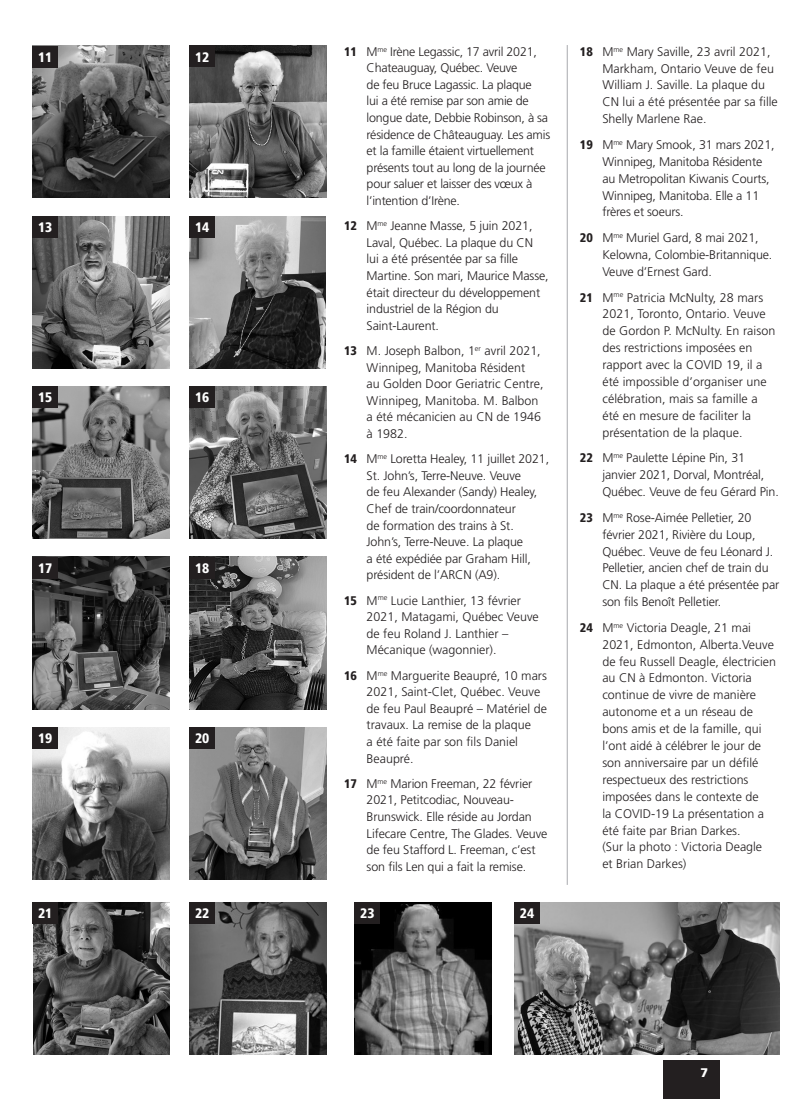
<style>
.page{position:relative;width:810px;height:1099px;background:#fff}
.page>*{position:absolute;margin:0;border:0;box-sizing:border-box;transform-origin:0 0}
.Photo_number{font:900 condensed 13.75px "Frutiger LT Std";color:#fff}
.Group_of_Photo_capti{font:300 12.5px/16.9px "Frutiger LT Std";letter-spacing:-.01em;color:#231f20}
.t1{font:900 12.5px "Frutiger LT Std";color:#fff}
.s1{font-weight:900;font-stretch:condensed}
</style>
<div class="page">
<div style="left:663px;top:1060px;width:57px;height:38px;background:#231f20"></div>
<img style="left:32px;top:46px;width:138px;height:152px">
<div style="left:32px;top:46px;width:26px;height:21px;background:#231f20"></div>
<img style="left:189px;top:46px;width:137px;height:152px">
<div style="left:189px;top:46px;width:26px;height:21px;background:#231f20"></div>
<img style="left:32px;top:216px;width:138px;height:152px">
<div style="left:32px;top:216px;width:26px;height:22px;background:#231f20"></div>
<img style="left:189px;top:216px;width:136px;height:152px">
<div style="left:189px;top:216px;width:26px;height:22px;background:#231f20"></div>
<img style="left:32px;top:386px;width:138px;height:152px">
<div style="left:32px;top:386px;width:26px;height:22px;background:#231f20"></div>
<img style="left:189px;top:386px;width:138px;height:152px">
<div style="left:189px;top:386px;width:26px;height:22px;background:#231f20"></div>
<img style="left:32px;top:556px;width:138px;height:152px">
<div style="left:32px;top:556px;width:26px;height:22px;background:#231f20"></div>
<img style="left:189px;top:556px;width:138px;height:152px">
<div style="left:189px;top:556px;width:26px;height:22px;background:#231f20"></div>
<img style="left:32px;top:727px;width:138px;height:152px">
<div style="left:32px;top:727px;width:26px;height:21px;background:#231f20"></div>
<img style="left:189px;top:727px;width:138px;height:152px">
<div style="left:189px;top:727px;width:26px;height:21px;background:#231f20"></div>
<img style="left:33px;top:902px;width:137px;height:152px">
<div style="left:32px;top:902px;width:26px;height:21px;background:#231f20"></div>
<img style="left:189px;top:902px;width:138px;height:152px">
<div style="left:189px;top:902px;width:26px;height:21px;background:#231f20"></div>
<img style="left:355px;top:902px;width:137px;height:152px">
<div style="left:355px;top:902px;width:25px;height:21px;background:#231f20"></div>
<img style="left:514px;top:902px;width:265px;height:152px">
<div style="left:514px;top:902px;width:26px;height:21px;background:#231f20"></div>
<hr style="left:567px;top:45px;width:1px;height:839px;background:#a8a9ad">
<p class="Photo_number" style="left:38px;top:49px;width:16px">11</p>
<p class="Photo_number" style="left:195px;top:49px;width:16px">12</p>
<p class="Photo_number" style="left:38px;top:219px;width:16px">13</p>
<p class="Photo_number" style="left:195px;top:219px;width:16px">14</p>
<p class="Photo_number" style="left:38px;top:389px;width:16px">15</p>
<p class="Photo_number" style="left:195px;top:389px;width:16px">16</p>
<p class="Photo_number" style="left:38px;top:559px;width:16px">17</p>
<p class="Photo_number" style="left:195px;top:559px;width:16px">18</p>
<p class="Photo_number" style="left:38px;top:730px;width:16px">19</p>
<p class="Photo_number" style="left:195px;top:730px;width:16px">20</p>
<p class="Group_of_Photo_capti" style="left:367px;top:43px;width:185px;line-height:16.5px;text-indent:-22px"><span class="s1">11</span> M<sup>me</sup> Irène Legassic, 17 avril 2021,<br>Chateauguay, Québec. Veuve<br>de feu Bruce Lagassic. La plaque<br>lui a été remise par son amie de longue date, Debbie Robinson, à sa résidence de Châteauguay. Les amis et la famille étaient virtuellement présents tout au long de la journée pour saluer et laisser des vœux à l’intention d’Irène.</p>
<p class="Group_of_Photo_capti" style="left:367px;top:218px;width:184px;line-height:16.5px;text-indent:-22px"><span class="s1">12</span> M<sup>me</sup> Jeanne Masse, 5 juin 2021,<br>Laval, Québec. La plaque du CN<br>lui a été présentée par sa fille<br>Martine. Son mari, Maurice Masse, était directeur du développement industriel de la Région du<br>Saint-Laurent.</p>
<p class="Group_of_Photo_capti" style="left:367px;top:342px;width:178px;line-height:16.5px;text-indent:-22px"><span class="s1">13</span> M. Joseph Balbon, 1<sup>er</sup> avril 2021,<br>Winnipeg, Manitoba Résident<br>au Golden Door Geriatric Centre,<br>Winnipeg, Manitoba. M. Balbon a été mécanicien au CN de 1946 à 1982.</p>
<p class="Group_of_Photo_capti" style="left:367px;top:450px;width:184px;line-height:16.5px;text-indent:-22px"><span class="s1">14</span> M<sup>me</sup> Loretta Healey, 11 juillet 2021,<br>St. John’s, Terre-Neuve. Veuve<br>de feu Alexander (Sandy) Healey,<br>Chef de train/coordonnateur<br>de formation des trains à St.<br>John’s, Terre-Neuve. La plaque<br>a été expédiée par Graham Hill, président de l’ARCN (A9).</p>
<p class="Group_of_Photo_capti" style="left:367px;top:592px;width:174px;line-height:16.5px;text-indent:-22px"><span class="s1">15</span> M<sup>me</sup> Lucie Lanthier, 13 février<br>2021, Matagami, Québec Veuve de feu Roland J. Lanthier –<br>Mécanique (wagonnier).</p>
<p class="Group_of_Photo_capti" style="left:367px;top:667px;width:182px;line-height:16.5px;text-indent:-22px"><span class="s1">16</span> M<sup>me</sup> Marguerite Beaupré, 10 mars<br>2021, Saint-Clet, Québec. Veuve de feu Paul Beaupré – Matériel de travaux. La remise de la plaque<br>a été faite par son fils Daniel<br>Beaupré.</p>
<p class="Group_of_Photo_capti" style="left:367px;top:775px;width:182px;text-indent:-22px"><span class="s1">17</span> M<sup>me</sup> Marion Freeman, 22 février<br>2021, Petitcodiac, Nouveau-<br>Brunswick. Elle réside au Jordan<br>Lifecare Centre, The Glades. Veuve de feu Stafford L. Freeman, c’est son fils Len qui a fait la remise.</p>
<p class="Photo_number" style="left:38px;top:904px;width:16px">21</p>
<p class="Photo_number" style="left:195px;top:904px;width:16px">22</p>
<p class="Photo_number" style="left:360px;top:904px;width:16px">23</p>
<p class="Photo_number" style="left:520px;top:904px;width:16px">24</p>
<p class="Group_of_Photo_capti" style="left:602px;top:43px;width:177px;text-indent:-22px"><span class="s1">18</span> M<sup>me</sup> Mary Saville, 23 avril 2021,<br>Markham, Ontario Veuve de feu<br>William J. Saville. La plaque du<br>CN lui a été présentée par sa fille<br>Shelly Marlene Rae.</p>
<p class="Group_of_Photo_capti" style="left:602px;top:136px;width:174px;text-indent:-22px"><span class="s1">19</span> M<sup>me</sup> Mary Smook, 31 mars 2021,<br>Winnipeg, Manitoba Résidente au Metropolitan Kiwanis Courts,<br>Winnipeg, Manitoba. Elle a 11 frères et soeurs.</p>
<p class="Group_of_Photo_capti" style="left:602px;top:229px;width:172px;text-indent:-22px"><span class="s1">20</span> M<sup>me</sup> Muriel Gard, 8 mai 2021,<br>Kelowna, Colombie-Britannique.<br>Veuve d’Ernest Gard.</p>
<p class="Group_of_Photo_capti" style="left:602px;top:289px;width:174px;text-indent:-22px"><span class="s1">21</span> M<sup>me</sup> Patricia McNulty, 28 mars<br>2021, Toronto, Ontario. Veuve de Gordon P. McNulty. En raison des restrictions imposées en rapport avec la COVID 19, il a été impossible d’organiser une célébration, mais sa famille a été en mesure de faciliter la présentation de la plaque.</p>
<p class="Group_of_Photo_capti" style="left:602px;top:449px;width:178px;text-indent:-22px"><span class="s1">22</span> M<sup>me</sup> Paulette Lépine Pin, 31 janvier 2021, Dorval, Montréal,<br>Québec. Veuve de feu Gérard Pin.</p>
<p class="Group_of_Photo_capti" style="left:602px;top:509px;width:178px;text-indent:-22px"><span class="s1">23</span> M<sup>me</sup> Rose-Aimée Pelletier, 20 février 2021, Rivière du Loup,<br>Québec. Veuve de feu Léonard J.<br>Pelletier, ancien chef de train du<br>CN. La plaque a été présentée par son fils Benoît Pelletier.</p>
<p class="Group_of_Photo_capti" style="left:602px;top:619px;width:175px;text-indent:-22px"><span class="s1">24</span> M<sup>me</sup> Victoria Deagle, 21 mai<br>2021, Edmonton, Alberta.Veuve de feu Russell Deagle, électricien au CN à Edmonton. Victoria continue de vivre de manière autonome et a un réseau de bons amis et de la famille, qui l’ont aidé à célébrer le jour de son anniversaire par un défilé respectueux des restrictions imposées dans le contexte de<br>la COVID-19 La présentation a été faite par Brian Darkes.<br>(Sur la photo : Victoria Deagle<br>et Brian Darkes)</p>
<p class="t1" style="left:701px;top:1065px;width:9px">7</p>
</div>
